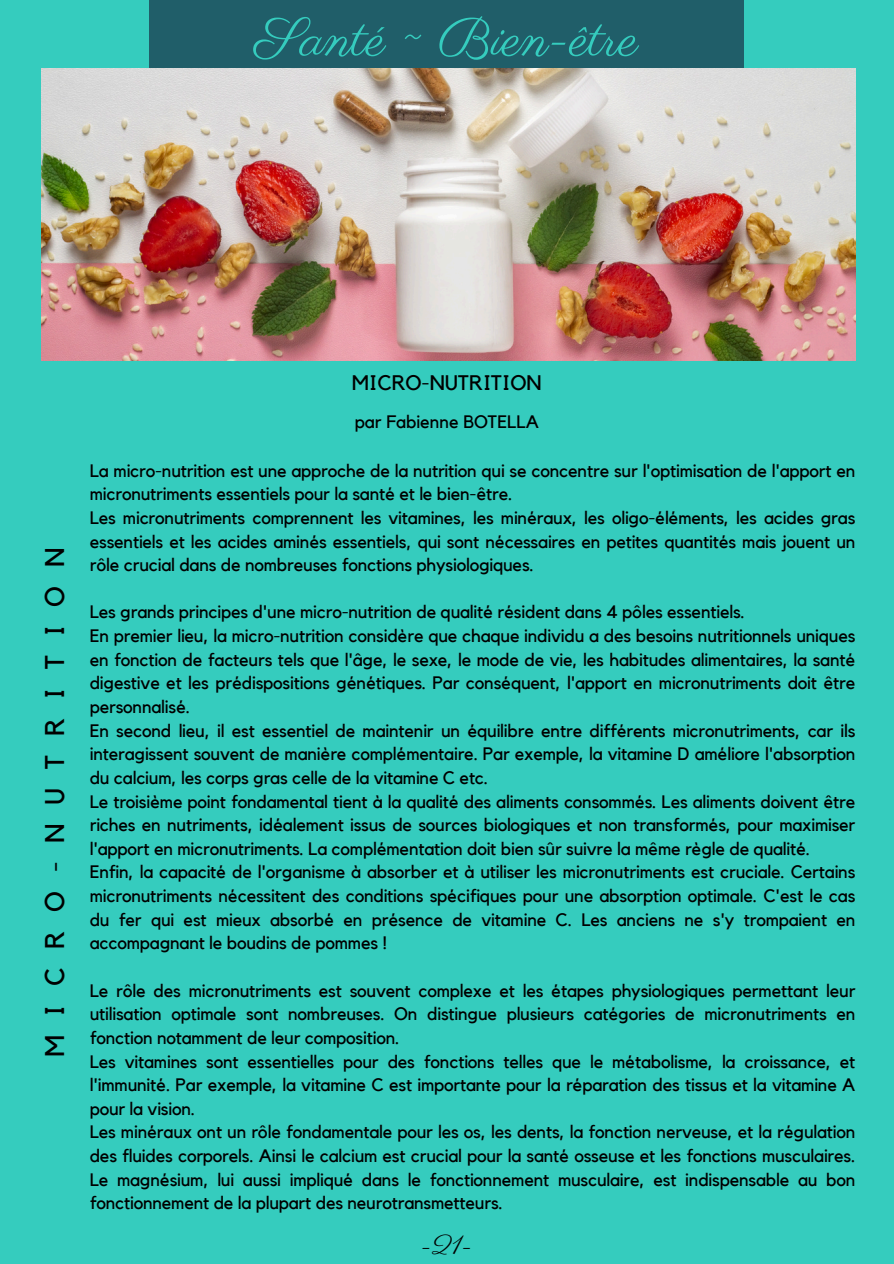
<style>
.page{position:relative;width:894px;height:1264px;background:#fff}
.page>*{position:absolute;margin:0;border:0;box-sizing:border-box;transform-origin:0 0}
.t1{font:54px "Parisienne";color:#35ccbe}
.t2{font:27px "Kollektif";letter-spacing:.7em;color:#000}
.t3{font:27px "Parisienne";color:#000}
.t4{font:21px "Kollektif";color:#000}
.t5{font:18px/23.7px "Kollektif";letter-spacing:-.01em;color:#000;text-align:justify}
</style>
<div class="page">
<div style="left:0;top:0;width:893px;height:1263px;background:#35ccbe"></div>
<div style="left:149px;top:0;width:594px;height:87px;background:#205e69"></div>
<img style="left:41px;top:68px;width:813px;height:293px">
<p class="t1" style="left:255px;top:5px;width:385px">Santé ~ Bien-être</p>
<p class="t2" style="left:42px;top:1056px;width:510px;rotate:-90deg">MICRO-NUTRITION</p>
<p class="t4" style="left:351px;top:373px;width:191px">MICRO-NUTRITION</p>
<p class="t5" style="left:354px;top:411px;width:186px">par Fabienne BOTELLA</p>
<p class="t5" style="left:90px;top:459px;width:767px">La micro-nutrition est une approche de la nutrition qui se concentre sur l'optimisation de l'apport en micronutriments essentiels pour la santé et le bien-être.</p>
<h1 class="t5" style="left:90px;top:506px;width:767px">Les micronutriments comprennent les vitamines, les minéraux, les oligo-éléments, les acides gras essentiels et les acides aminés essentiels, qui sont nécessaires en petites quantités mais jouent un rôle crucial dans de nombreuses fonctions physiologiques.</h1>
<p class="t5" style="left:90px;top:601px;width:656px">Les grands principes d'une micro-nutrition de qualité résident dans 4 pôles essentiels.</p>
<h2 class="t5" style="left:90px;top:624px;width:767px">En premier lieu, la micro-nutrition considère que chaque individu a des besoins nutritionnels uniques en fonction de facteurs tels que l'âge, le sexe, le mode de vie, les habitudes alimentaires, la santé digestive et les prédispositions génétiques. Par conséquent, l'apport en micronutriments doit être personnalisé.</h2>
<h4 class="t5" style="left:90px;top:719px;width:767px">En second lieu, il est essentiel de maintenir un équilibre entre différents micronutriments, car ils interagissent souvent de manière complémentaire. Par exemple, la vitamine D améliore l'absorption du calcium, les corps gras celle de la vitamine C etc.</h4>
<p class="t5" style="left:90px;top:790px;width:767px">Le troisième point fondamental tient à la qualité des aliments consommés. Les aliments doivent être riches en nutriments, idéalement issus de sources biologiques et non transformés, pour maximiser l'apport en micronutriments. La complémentation doit bien sûr suivre la même règle de qualité.</p>
<p class="t5" style="left:90px;top:861px;width:767px">Enfin, la capacité de l'organisme à absorber et à utiliser les micronutriments est cruciale. Certains micronutriments nécessitent des conditions spécifiques pour une absorption optimale. C'est le cas du fer qui est mieux absorbé en présence de vitamine C. Les anciens ne s'y trompaient en accompagnant le boudins de pommes !</p>
<p class="t5" style="left:90px;top:979px;width:767px">Le rôle des micronutriments est souvent complexe et les étapes physiologiques permettant leur utilisation optimale sont nombreuses. On distingue plusieurs catégories de micronutriments en fonction notamment de leur composition.</p>
<p class="t5" style="left:90px;top:1050px;width:767px">Les vitamines sont essentielles pour des fonctions telles que le métabolisme, la croissance, et l'immunité. Par exemple, la vitamine C est importante pour la réparation des tissus et la vitamine A pour la vision.</p>
<p class="t5" style="left:90px;top:1121px;width:767px">Les minéraux ont un rôle fondamentale pour les os, les dents, la fonction nerveuse, et la régulation des fluides corporels. Ainsi le calcium est crucial pour la santé osseuse et les fonctions musculaires.<br>Le magnésium, lui aussi impliqué dans le fonctionnement musculaire, est indispensable au bon fonctionnement de la plupart des neurotransmetteurs.</p>
<p class="t3" style="left:421px;top:1228px;width:53px">-21-</p>
</div>
